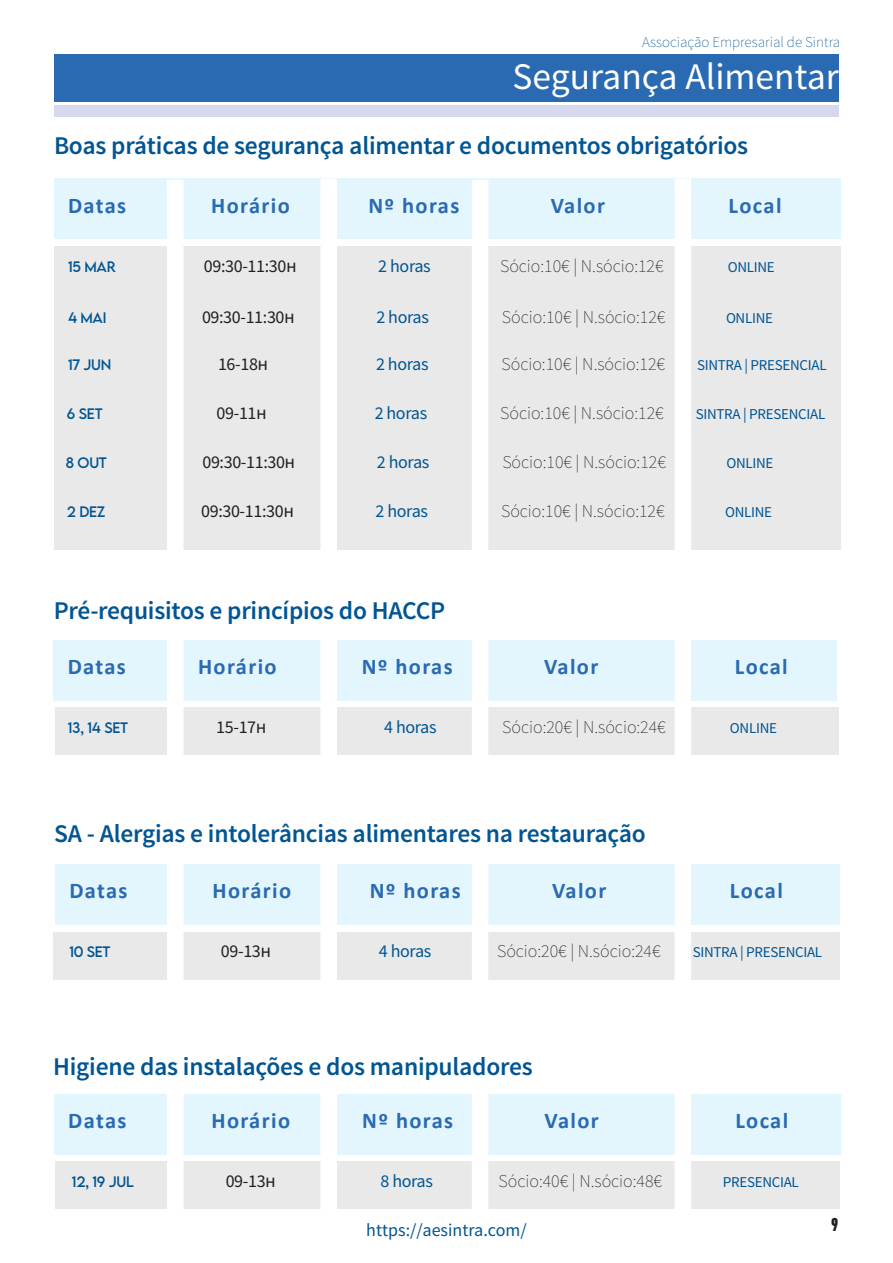
<style>
.page{position:relative;width:893px;height:1263px;background:#fff}
.page>*{position:absolute;margin:0;border:0;box-sizing:border-box;transform-origin:0 0}
.t1{font:37.5px "Source Sans Pro";color:#fff}
.t2{font:600 25.5px "Source Sans Pro";letter-spacing:-.01em;color:#015593}
.t3{font:700 22.5px "Calibri";letter-spacing:.06em;color:#2a6ab2}
.t4{font:200 18px "Source Sans Pro";color:#231f20}
.t5{font:18px "Source Sans Pro";letter-spacing:-.02em;color:#231f20}
.t6{font:18px "Source Sans Pro";letter-spacing:-.02em;color:#015593}
.t7{font:18px "Source Sans Pro";color:#015593}
.t8{font:700 condensed 18px "Coluna";color:#231f20}
.t9{font:15px "Source Sans Pro";letter-spacing:-.02em;color:#015593}
.t10{font:200 15px "Source Sans Pro";color:#015593}
.t11{font:13.5px "LEMONMILK";letter-spacing:-.02em;color:#015593}
</style>
<div class="page">
<div style="left:54px;top:54px;width:785px;height:48px;background:#2a6ab2"></div>
<div style="left:54px;top:105px;width:785px;height:12px;background:#d6d8ed"></div>
<div style="left:54px;top:179px;width:786px;height:60px;background:#e3f6fd"></div>
<div style="left:54px;top:246px;width:786px;height:304px;background:#e9e9e9"></div>
<div style="left:55px;top:864px;width:785px;height:61px;background:#e3f6fd"></div>
<div style="left:54px;top:932px;width:786px;height:48px;background:#e9e9e9"></div>
<div style="left:54px;top:640px;width:783px;height:61px;background:#e3f6fd"></div>
<div style="left:55px;top:707px;width:784px;height:48px;background:#e9e9e9"></div>
<div style="left:54px;top:1094px;width:786px;height:60px;background:#e3f6fd"></div>
<div style="left:55px;top:1161px;width:785px;height:47px;background:#e9e9e9"></div>
<div style="left:167px;top:180px;width:17px;height:1029px;background:#fff"></div>
<div style="left:320px;top:179px;width:17px;height:1030px;background:#fff"></div>
<div style="left:472px;top:180px;width:16px;height:1029px;background:#fff"></div>
<div style="left:675px;top:179px;width:16px;height:1031px;background:#fff"></div>
<p class="t10" style="left:642px;top:33px;width:200px">Associação Empresarial de Sintra</p>
<p class="t1" style="left:512px;top:54px;width:328px">Segurança Alimentar</p>
<p class="t2" style="left:54px;top:130px;width:696px">Boas práticas de segurança alimentar e documentos obrigatórios</p>
<p class="t3" style="left:68px;top:189px;width:60px">Datas</p>
<p class="t3" style="left:211px;top:189px;width:80px">Horário</p>
<p class="t3" style="left:368px;top:189px;width:92px">Nº horas</p>
<p class="t3" style="left:551px;top:189px;width:56px">Valor</p>
<p class="t3" style="left:729px;top:189px;width:54px">Local</p>
<p class="t11" style="left:68px;top:258px;width:28px">15 MAR</p>
<p class="t5" style="left:204px;top:255px;width:91px">09:30-11:30H</p>
<p class="t6" style="left:378px;top:255px;width:54px">2 horas</p>
<p class="t4" style="left:500px;top:255px;width:165px">Sócio:10€ | N.sócio:12€</p>
<p class="t9" style="left:728px;top:258px;width:49px">ONLINE</p>
<p class="t11" style="left:68px;top:308px;width:40px">4 MA I</p>
<p class="t5" style="left:202px;top:305px;width:91px">09:30-11:30H</p>
<p class="t6" style="left:376px;top:305px;width:54px">2 horas</p>
<p class="t4" style="left:502px;top:306px;width:165px">Sócio:10€ | N.sócio:12€</p>
<p class="t9" style="left:726px;top:308px;width:49px">ONLINE</p>
<p class="t11" style="left:68px;top:356px;width:26px">17 JUN</p>
<p class="t5" style="left:218px;top:353px;width:49px">16-18H</p>
<p class="t6" style="left:376px;top:353px;width:54px">2 horas</p>
<p class="t4" style="left:501px;top:353px;width:165px">Sócio:10€ | N.sócio:12€</p>
<p class="t9" style="left:697px;top:356px;width:131px">SINTRA | PRESENCIAL</p>
<p class="t11" style="left:67px;top:405px;width:21px">6 SET</p>
<p class="t5" style="left:217px;top:402px;width:49px">09-11H</p>
<p class="t6" style="left:375px;top:402px;width:54px">2 horas</p>
<p class="t4" style="left:500px;top:403px;width:165px">Sócio:10€ | N.sócio:12€</p>
<p class="t9" style="left:696px;top:405px;width:131px">SINTRA | PRESENCIAL</p>
<p class="t11" style="left:66px;top:454px;width:23px">8 OUT</p>
<p class="t5" style="left:202px;top:451px;width:91px">09:30-11:30H</p>
<p class="t6" style="left:377px;top:451px;width:54px">2 horas</p>
<p class="t4" style="left:502px;top:451px;width:165px">Sócio:10€ | N.sócio:12€</p>
<p class="t9" style="left:726px;top:454px;width:49px">ONLINE</p>
<p class="t11" style="left:67px;top:503px;width:22px">2 DEZ</p>
<p class="t5" style="left:201px;top:500px;width:91px">09:30-11:30H</p>
<p class="t6" style="left:376px;top:500px;width:54px">2 horas</p>
<p class="t4" style="left:501px;top:500px;width:165px">Sócio:10€ | N.sócio:12€</p>
<p class="t9" style="left:725px;top:503px;width:49px">ONLINE</p>
<p class="t2" style="left:54px;top:594px;width:393px">Pré-requisitos e princípios do HACCP</p>
<p class="t3" style="left:68px;top:651px;width:60px">Datas</p>
<p class="t3" style="left:198px;top:651px;width:80px">Horário</p>
<p class="t3" style="left:362px;top:651px;width:92px">Nº horas</p>
<p class="t3" style="left:544px;top:651px;width:56px">Valor</p>
<p class="t3" style="left:735px;top:651px;width:54px">Local</p>
<p class="t11" style="left:68px;top:719px;width:46px">13, 14 SET</p>
<p class="t5" style="left:216px;top:716px;width:49px">15-17H</p>
<p class="t6" style="left:384px;top:716px;width:54px">4 horas</p>
<p class="t4" style="left:502px;top:716px;width:165px">Sócio:20€ | N.sócio:24€</p>
<p class="t9" style="left:730px;top:719px;width:49px">ONLINE</p>
<p class="t2" style="left:54px;top:817px;width:593px">SA - Alergias e intolerâncias alimentares na restauração</p>
<p class="t3" style="left:69px;top:875px;width:60px">Datas</p>
<p class="t3" style="left:213px;top:875px;width:80px">Horário</p>
<p class="t3" style="left:370px;top:875px;width:92px">Nº horas</p>
<p class="t3" style="left:552px;top:875px;width:56px">Valor</p>
<p class="t3" style="left:730px;top:875px;width:54px">Local</p>
<p class="t11" style="left:69px;top:943px;width:43px">10 SET</p>
<p class="t5" style="left:221px;top:940px;width:49px">09-13H</p>
<p class="t6" style="left:379px;top:940px;width:54px">4 horas</p>
<p class="t4" style="left:497px;top:941px;width:165px">Sócio:20€ | N.sócio:24€</p>
<p class="t9" style="left:693px;top:943px;width:131px">SINTRA | PRESENCIAL</p>
<p class="t2" style="left:53px;top:1051px;width:481px">Higiene das instalações e dos manipuladores</p>
<p class="t3" style="left:68px;top:1104px;width:60px">Datas</p>
<p class="t3" style="left:211px;top:1104px;width:80px">Horário</p>
<p class="t3" style="left:362px;top:1104px;width:92px">Nº horas</p>
<p class="t3" style="left:545px;top:1104px;width:56px">Valor</p>
<p class="t3" style="left:735px;top:1104px;width:54px">Local</p>
<p class="t11" style="left:72px;top:1173px;width:47px">12, 19 JUL</p>
<p class="t5" style="left:226px;top:1170px;width:49px">09-13H</p>
<p class="t6" style="left:380px;top:1170px;width:54px">8 horas</p>
<p class="t4" style="left:499px;top:1170px;width:165px">Sócio:40€ | N.sócio:48€</p>
<p class="t9" style="left:723px;top:1173px;width:78px">PRESENCIAL</p>
<p class="t7" style="left:366px;top:1219px;width:162px">https://aesintra.com/</p>
<p class="t8" style="left:831px;top:1214px;width:8px">9</p>
</div>
